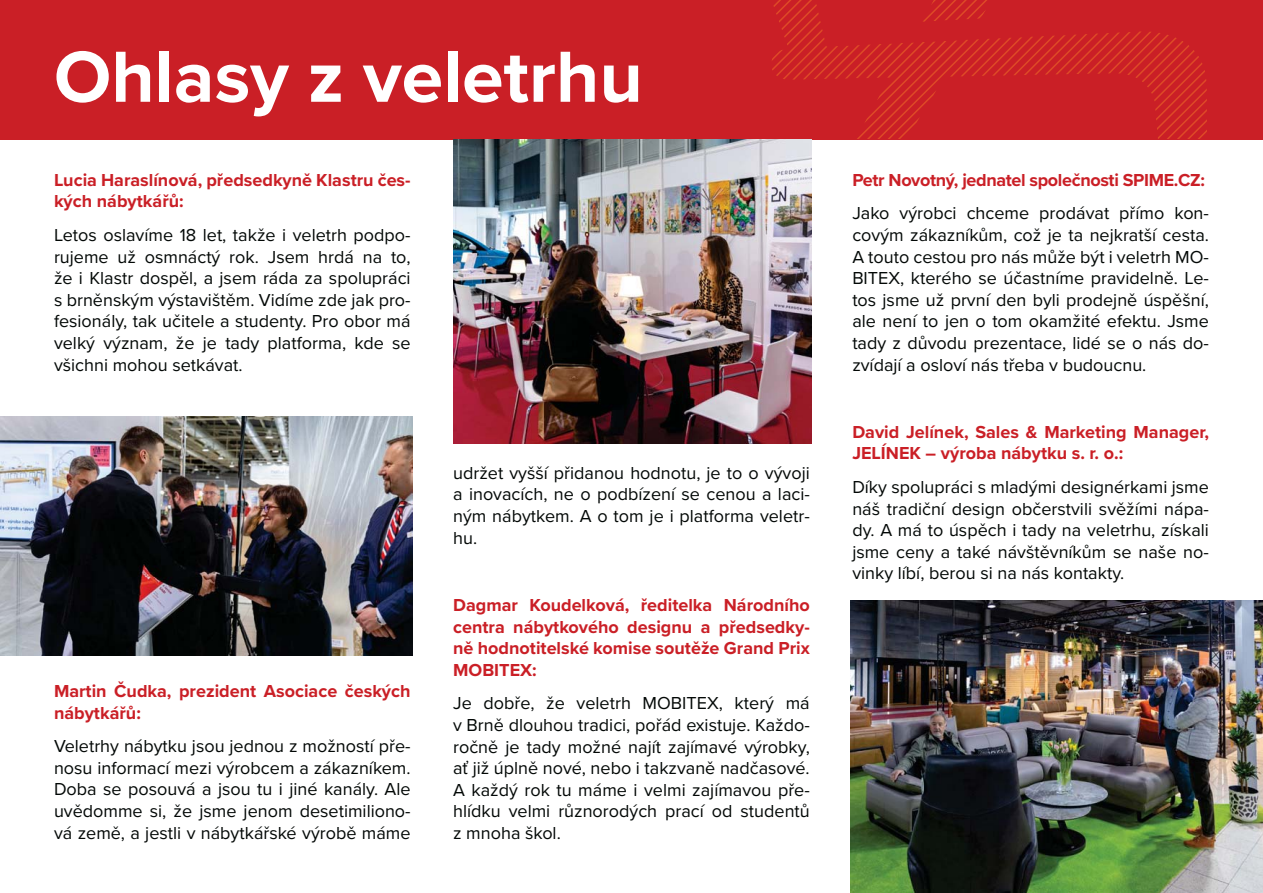
<style>
.page{position:relative;width:1263px;height:893px;background:#fff}
.page>*{position:absolute;margin:0;border:0;box-sizing:border-box;transform-origin:0 0}
.t1{font:700 75px "Proxima Nova";color:#fff}
.t2{font:18px/21.6px "Proxima Nova";color:#030806;text-align:justify}
.t3{font:700 18px/21.6px "Proxima Nova";color:#ca1f26}
.t4{font:700 18px "Proxima Nova";letter-spacing:-.02em;color:#ca1f26}
</style>
<div class="page">
<div style="left:0;top:0;width:1263px;height:139px;background:#ca1f26"></div>
<svg style="left:772px;top:0;width:435px;height:139px"></svg>
<img style="left:0;top:417px;width:412px;height:238px">
<img style="left:851px;top:600px;width:412px;height:293px">
<img style="left:453px;top:139px;width:358px;height:304px">
<h1 class="t1" style="left:54px;top:48px;width:590px">Ohlasy z veletrhu</h1>
<p class="t3" style="left:54px;top:171px;width:358px">Lucia Haraslínová, předsedkyně Klastru čes&shy;kých nábytkářů:</p>
<p class="t2" style="left:54px;top:226px;width:358px">Letos oslavíme 18 let, takže i veletrh podpo&shy;rujeme už osmnáctý rok. Jsem hrdá na to, že i Klastr dospěl, a jsem ráda za spolupráci s brněnským výstavištěm. Vidíme zde jak pro&shy;fesionály, tak učitele a studenty. Pro obor má velký význam, že je tady platforma, kde se všichni mohou setkávat.</p>
<p class="t3" style="left:54px;top:682px;width:358px">Martin Čudka, prezident Asociace českých nábytkářů:</p>
<p class="t2" style="left:54px;top:737px;width:358px">Veletrhy nábytku jsou jednou z možností pře&shy;nosu informací mezi výrobcem a zákazníkem.<br>Doba se posouvá a jsou tu i jiné kanály. Ale uvědomme si, že jsme jenom desetimiliono&shy;vá země, a jestli v nábytkářské výrobě máme</p>
<p class="t2" style="left:453px;top:464px;width:358px">udržet vyšší přidanou hodnotu, je to o vývoji a inovacích, ne o podbízení se cenou a laci&shy;ným nábytkem. A o tom je i platforma veletr&shy;hu.</p>
<p class="t3" style="left:453px;top:596px;width:358px;text-align:justify">Dagmar Koudelková, ředitelka Národního centra nábytkového designu a předsedky&shy;ně hodnotitelské komise soutěže Grand Prix MOBITEX:</p>
<p class="t2" style="left:453px;top:694px;width:358px">Je dobře, že veletrh MOBITEX, který má v Brně dlouhou tradici, pořád existuje. Každo&shy;ročně je tady možné najít zajímavé výrobky, ať již úplně nové, nebo i takzvaně nadčasové.<br>A každý rok tu máme i velmi zajímavou pře&shy;hlídku velmi různorodých prací od studentů z mnoha škol.</p>
<p class="t4" style="left:852px;top:173px;width:354px">Petr Novotný, jednatel společnosti SPIME.CZ:</p>
<p class="t2" style="left:852px;top:204px;width:358px">Jako výrobci chceme prodávat přímo kon&shy;covým zákazníkům, což je ta nejkratší cesta.<br>A touto cestou pro nás může být i veletrh MO-BITEX, kterého se účastníme pravidelně. Le&shy;tos jsme už první den byli prodejně úspěšní, ale není to jen o tom okamžité efektu. Jsme tady z důvodu prezentace, lidé se o nás do&shy;zvídají a osloví nás třeba v budoucnu.</p>
<p class="t3" style="left:852px;top:423px;width:358px">David Jelínek, Sales &amp; Marketing Manager,<br>JELÍNEK – výroba nábytku s. r. o.:</p>
<p class="t2" style="left:852px;top:478px;width:358px">Díky spolupráci s mladými designérkami jsme náš tradiční design občerstvili svěžími nápa&shy;dy. A má to úspěch i tady na veletrhu, získali jsme ceny a také návštěvníkům se naše no&shy;vinky líbí, berou si na nás kontakty.</p>
</div>
